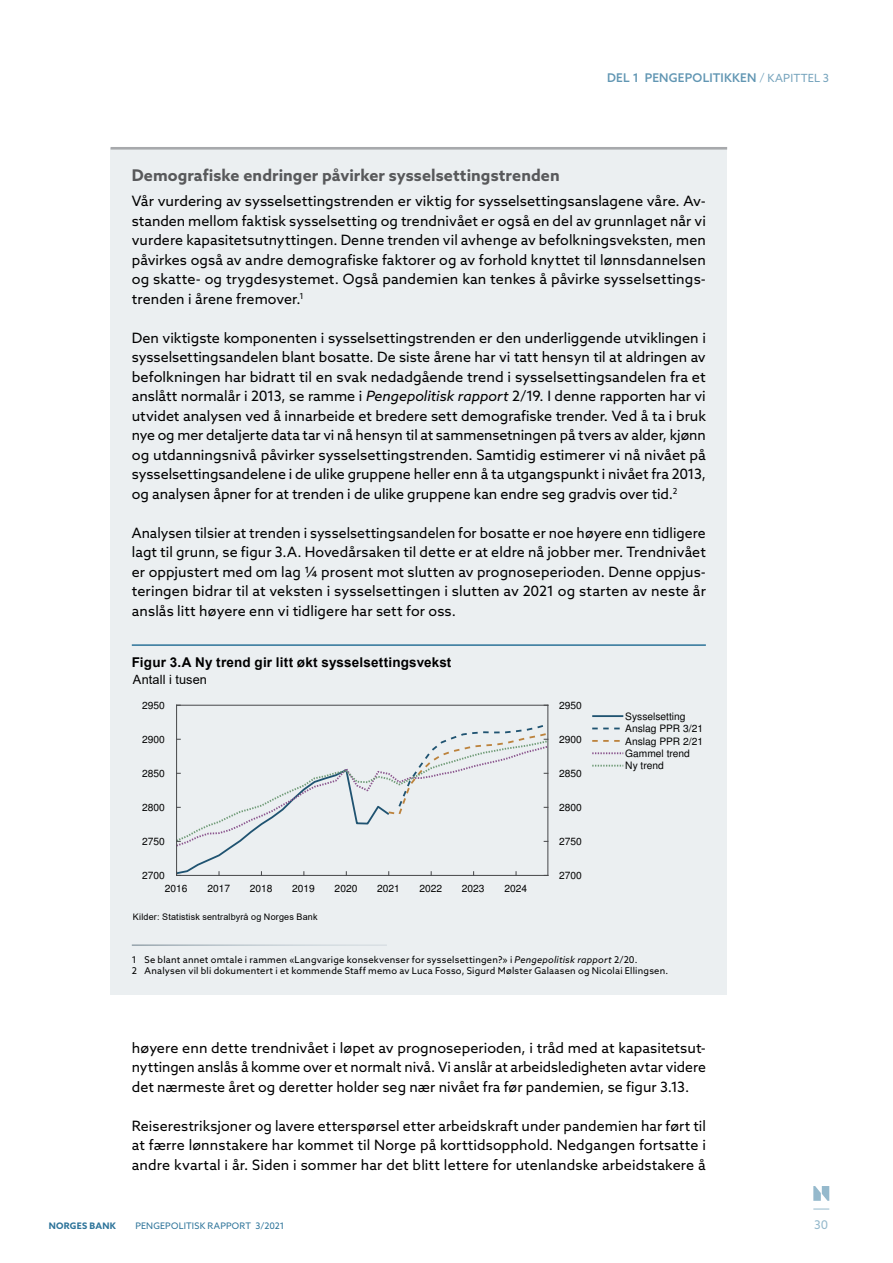
<style>
.page{position:relative;width:893px;height:1263px;background:#fff}
.page>*{position:absolute;margin:0;border:0;box-sizing:border-box;transform-origin:0 0}
.Tittel2_boks{font:700 16.2px "Azo Sans";letter-spacing:.005em;color:#58595b}
.Brtekst{font:14.25px/19.5px "Azo Sans";letter-spacing:.005em;color:#000;text-align:justify}
.Figur_Tittel1{font:700 13.5px "Arial";letter-spacing:.01em;color:#000}
.Figur_Tittel2{font:12.75px "Arial";letter-spacing:.01em;color:#000}
.t1{font:500 12px "Azo Sans";letter-spacing:.02em;color:#6196b3}
.t2{font:12px "Azo Sans";color:#95b9cc}
.t3{font:10.2px/12.5px "Helvetica";color:#000}
.Fotnote{font:9.3px "Azo Sans";letter-spacing:.025em;color:#000}
.Fotnote_strek_graa{font:9.3px "Azo Sans";letter-spacing:.025em;color:#000}
.Figur_Kilde{font:9px "Arial";letter-spacing:.02em;color:#000}
.t4{font:9px "Azo Sans";letter-spacing:.015em;color:#2c7399}
.t5{font:700 9px "Azo Sans";letter-spacing:.03em;color:#2c7399}
.s1{font-weight:300}
.s2{font-weight:400;font-size:11.25px;color:#76a4bd}
.s3{font-style:italic}
</style>
<div class="page">
<div style="left:111px;top:149px;width:616px;height:846px;background:#ebeff1"></div>
<hr style="left:111px;top:147px;width:616px;height:3px;background:#a7a9ac">
<hr style="left:132px;top:944px;width:255px;height:2px;background:#fff">
<hr style="left:132px;top:644px;width:574px;height:2px;background:#2c7399">
<hr style="left:176px;top:705px;width:1px;height:170px;background:#4d4d4f">
<hr style="left:177px;top:705px;width:371px;height:1px;background:#4d4d4f">
<hr style="left:548px;top:705px;width:1px;height:170px;background:#4d4d4f">
<svg style="left:176px;top:722px;width:373px;height:154px"></svg>
<hr style="left:592px;top:715px;width:31px;height:2px;background:#225978">
<svg style="left:592px;top:727px;width:28px;height:2px"></svg>
<svg style="left:592px;top:740px;width:28px;height:2px"></svg>
<svg style="left:592px;top:752px;width:31px;height:2px"></svg>
<svg style="left:592px;top:765px;width:31px;height:1px"></svg>
<svg style="left:813px;top:1208px;width:16px;height:1px"></svg>
<svg style="left:813px;top:1186px;width:16px;height:15px"></svg>
<p class="t1" style="left:607px;top:69px;width:224px">DEL 1 PENGEPOLITIKKEN <span class="s1">/</span> <span class="s2">KAPITTEL 3</span></p>
<h2 class="Tittel2_boks" style="left:132px;top:164px;width:429px">Demografiske endringer påvirker sysselsettingstrenden</h2>
<p class="Brtekst" style="left:132px;top:191px;width:576px;text-align:left">Vår vurdering av sysselsettingstrenden er viktig for sysselsettingsanslagene våre. Av-- standen mellom faktisk sysselsetting og trendnivået er også en del av grunnlaget når vi vurdere kapasitetsutnyttingen. Denne trenden vil avhenge av befolkningsveksten, men påvirkes også av andre demografiske faktorer og av forhold knyttet til lønnsdannelsen og skatte- og trygdesystemet. Også pandemien kan tenkes å påvirke sysselsettings&shy;trenden i årene fremover.<sup>1</sup></p>
<p class="Brtekst" style="left:132px;top:328px;width:576px">Den viktigste komponenten i sysselsettingstrenden er den underliggende utviklingen i sysselsettingsandelen blant bosatte. De siste årene har vi tatt hensyn til at aldringen av befolkningen har bidratt til en svak nedadgående trend i sysselsettingsandelen fra et anslått normalår i 2013, se ramme i <span class="s3">Pengepolitisk rapport</span> 2/19. I denne rapporten har vi utvidet analysen ved å innarbeide et bredere sett demografiske trender. Ved å ta i bruk nye og mer detaljerte data tar vi nå hensyn til at sammensetningen på tvers av alder, kjønn og utdanningsnivå påvirker sysselsettingstrenden. Samtidig estimerer vi nå nivået på sysselsettingsandelene i de ulike gruppene heller enn å ta utgangspunkt i nivået fra 2013, og analysen åpner for at trenden i de ulike gruppene kan endre seg gradvis over tid.<sup>2</sup></p>
<p class="Brtekst" style="left:132px;top:523px;width:576px">Analysen tilsier at trenden i sysselsettingsandelen for bosatte er noe høyere enn tidligere lagt til grunn, se figur 3.A. Hovedårsaken til dette er at eldre nå jobber mer. Trendnivået er oppjustert med om lag ¼ prosent mot slutten av prognoseperioden. Denne oppjus&shy;teringen bidrar til at veksten i sysselsettingen i slutten av 2021 og starten av neste år anslås litt høyere enn vi tidligere har sett for oss.</p>
<p class="Figur_Tittel1" style="left:132px;top:653px;width:321px">Figur 3.A Ny trend gir litt økt sysselsettingsvekst</p>
<p class="Figur_Tittel2" style="left:133px;top:670px;width:76px">Antall i tusen</p>
<p class="t3" style="left:142px;top:700px;width:24px">2950</p>
<p class="t3" style="left:142px;top:734px;width:24px">2900</p>
<p class="t3" style="left:142px;top:768px;width:24px">2850</p>
<p class="t3" style="left:142px;top:802px;width:24px">2800</p>
<p class="t3" style="left:142px;top:836px;width:24px">2750</p>
<p class="t3" style="left:142px;top:870px;width:24px">2700</p>
<p class="t3" style="left:165px;top:883px;width:24px">2016</p>
<p class="t3" style="left:207px;top:883px;width:24px">2017</p>
<p class="t3" style="left:250px;top:883px;width:24px">2018</p>
<p class="t3" style="left:292px;top:883px;width:24px">2019</p>
<p class="t3" style="left:335px;top:883px;width:24px">2020</p>
<p class="t3" style="left:377px;top:883px;width:24px">2021</p>
<p class="t3" style="left:419px;top:883px;width:24px">2022</p>
<p class="t3" style="left:462px;top:883px;width:24px">2023</p>
<p class="t3" style="left:504px;top:883px;width:24px">2024</p>
<p class="Figur_Kilde" style="left:133px;top:911px;width:186px">Kilder: Statistisk sentralbyrå og Norges Bank</p>
<p class="t3" style="left:559px;top:700px;width:24px">2950</p>
<p class="t3" style="left:559px;top:734px;width:24px">2900</p>
<p class="t3" style="left:559px;top:768px;width:24px">2850</p>
<p class="t3" style="left:559px;top:802px;width:24px">2800</p>
<p class="t3" style="left:559px;top:836px;width:24px">2750</p>
<p class="t3" style="left:559px;top:870px;width:24px">2700</p>
<p class="t3" style="left:625px;top:711px;width:79px">Sysselsetting<br>Anslag PPR 3/21<br>Anslag PPR 2/21<br>Gammel trend<br>Ny trend</p>
<p class="Fotnote_strek_graa" style="left:132px;top:953px;width:507px">1 Se blant annet omtale i rammen «Langvarige konsekvenser for sysselsettingen?» i <span class="s3">Pengepolitisk rapport</span> 2/20.</p>
<p class="Fotnote" style="left:132px;top:964px;width:538px">2 Analysen vil bli dokumentert i et kommende Staff memo av Luca Fosso, Sigurd Mølster Galaasen og Nicolai Ellingsen.</p>
<p class="Brtekst" style="left:132px;top:1038px;width:576px;text-align:left">høyere enn dette trendnivået i løpet av prognoseperioden, i tråd med at kapasitetsut-- nyttingen anslås å komme over et normalt nivå. Vi anslår at arbeidsledigheten avtar videre det nærmeste året og deretter holder seg nær nivået fra før pandemien, se figur 3.13.</p>
<p class="Brtekst" style="left:132px;top:1116px;width:576px">Reiserestriksjoner og lavere etterspørsel etter arbeidskraft under pandemien har ført til at færre lønnstakere har kommet til Norge på korttidsopphold. Nedgangen fortsatte i andre kvartal i år. Siden i sommer har det blitt lettere for utenlandske arbeidstakere å</p>
<p class="t5" style="left:49px;top:1220px;width:68px">NORGES BANK</p>
<p class="t4" style="left:135px;top:1220px;width:151px">PENGEPOLITISK RAPPORT 3/2021</p>
<p class="t2" style="left:814px;top:1217px;width:16px">30</p>
</div>
